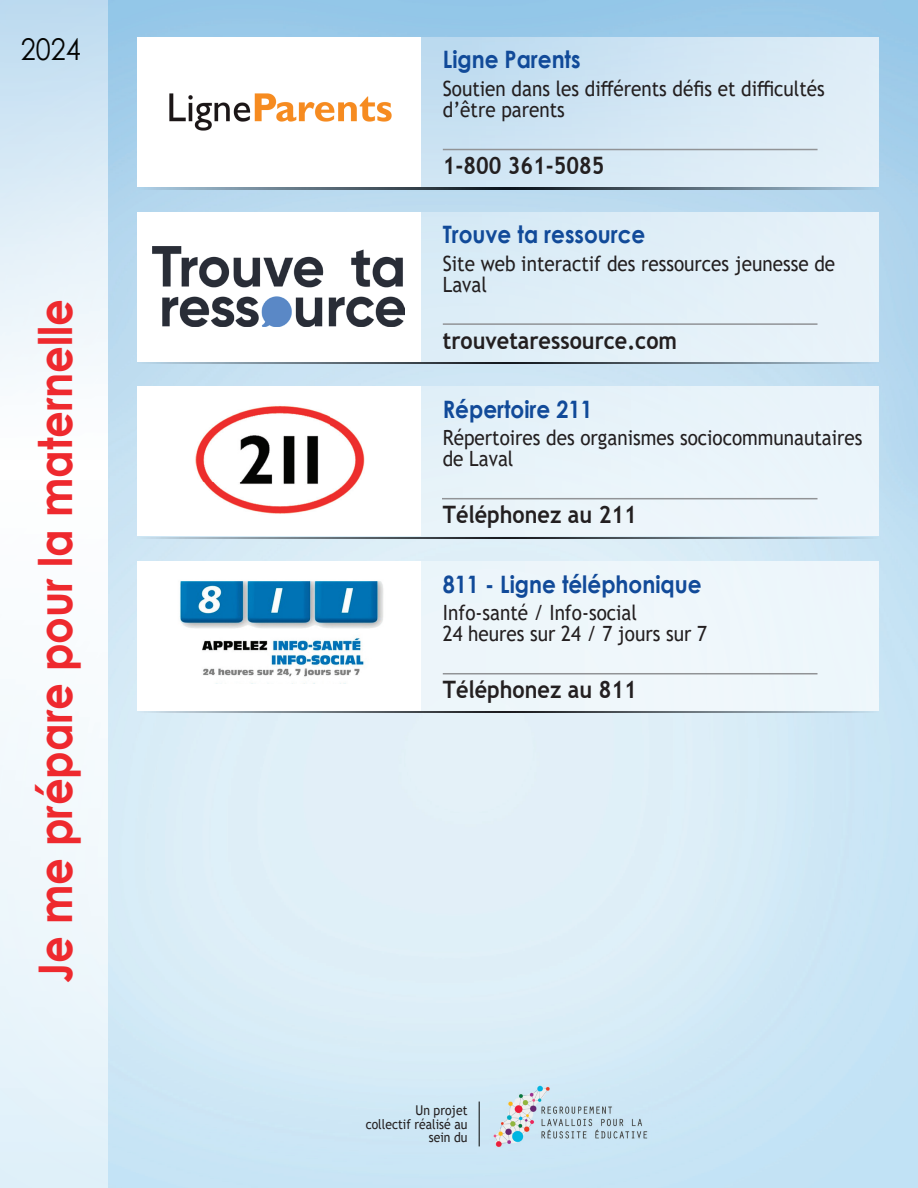
<style>
.page{position:relative;width:918px;height:1188px;background:#fff}
.page>*{position:absolute;margin:0;border:0;box-sizing:border-box;transform-origin:0 0}
.t1{font:700 46.5px "Century Gothic";color:#ee292e;scale:.9 1}
.t2{font:30px "Century Gothic";color:#040503;scale:.9 1}
.t3{font:700 24px "Trebuchet MS";color:#231f20;scale:.9 1}
.t4{font:700 24px "Century Gothic";color:#114a99;scale:.9 1}
.t5{font:21px/21px "Trebuchet MS";color:#231f20;scale:.9 1}
.t6{font:13.5px/13.5px "Trebuchet MS";color:#231f20;text-align:right;scale:.9 1}
</style>
<div class="page">
<img style="left:0;top:0;width:918px;height:1188px">
<img style="left:490px;top:1085px;width:161px;height:64px">
<hr style="left:479px;top:1102px;width:1px;height:44px;background:#040503">
<div style="left:137px;top:387px;width:285px;height:149px;background:#fff"></div>
<div style="left:422px;top:387px;width:457px;height:149px;background:#e9f3fa"></div>
<hr style="left:442px;top:498px;width:376px;height:1px;background:#919396">
<img style="left:195px;top:406px;width:170px;height:108px">
<img style="left:137px;top:537px;width:742px;height:2px">
<div style="left:137px;top:562px;width:285px;height:149px;background:#fff"></div>
<img style="left:179px;top:581px;width:204px;height:96px">
<div style="left:422px;top:562px;width:457px;height:149px;background:#edf6fb"></div>
<hr style="left:443px;top:673px;width:375px;height:1px;background:#919396">
<img style="left:137px;top:711px;width:742px;height:2px">
<div style="left:137px;top:37px;width:285px;height:149px;background:#fff"></div>
<img style="left:422px;top:37px;width:457px;height:149px">
<hr style="left:443px;top:149px;width:375px;height:1px;background:#919396">
<img style="left:137px;top:188px;width:742px;height:1px">
<img style="left:169px;top:93px;width:223px;height:38px">
<div style="left:137px;top:212px;width:285px;height:149px;background:#fff"></div>
<img style="left:422px;top:212px;width:457px;height:149px">
<hr style="left:443px;top:323px;width:375px;height:2px;background:#919396">
<img style="left:137px;top:362px;width:742px;height:2px">
<img style="left:152px;top:247px;width:253px;height:79px">
<h2 class="t2" style="left:21px;top:28px;width:68px">2024</h2>
<h1 class="t1" style="left:20px;top:983px;width:761px;rotate:-90deg">Je me prépare pour la maternelle</h1>
<p class="t4" style="left:443px;top:41px;width:155px">Ligne Parents</p>
<p class="t5" style="left:443px;top:78px;width:426px">Soutien dans les différents défis et difficultés d’être parents</p>
<p class="t3" style="left:443px;top:150px;width:181px">1-800 361-5085</p>
<p class="t4" style="left:443px;top:216px;width:227px">Trouve ta ressource</p>
<p class="t5" style="left:443px;top:253px;width:438px">Site web interactif des ressources jeunesse de<br>Laval</p>
<p class="t3" style="left:443px;top:325px;width:262px">trouvetaressource.com</p>
<p class="t4" style="left:443px;top:391px;width:168px">Répertoire 211</p>
<p class="t5" style="left:443px;top:427px;width:468px">Répertoires des organismes sociocommunautaires de Laval</p>
<p class="t3" style="left:443px;top:500px;width:217px">Téléphonez au 211</p>
<p class="t4" style="left:443px;top:566px;width:289px">811 - Ligne téléphonique</p>
<p class="t5" style="left:443px;top:602px;width:295px">Info-santé / Info-social<br>24 heures sur 24 / 7 jours sur 7</p>
<p class="t3" style="left:443px;top:675px;width:217px">Téléphonez au 811</p>
<p class="t6" style="left:366px;top:1104px;width:115px">Un projet<br>collectif réalisé au sein du</p>
</div>
